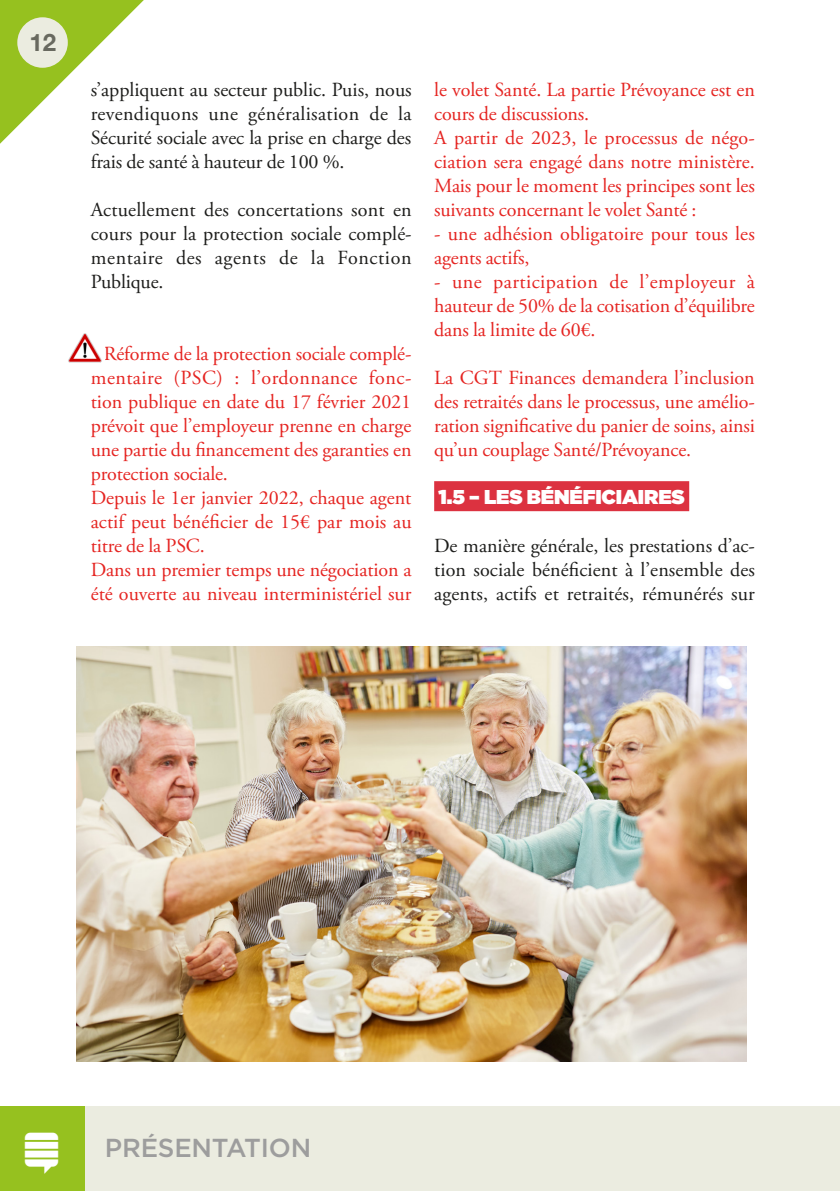
<style>
.page{position:relative;width:840px;height:1191px;background:#fff}
.page>*{position:absolute;margin:0;border:0;box-sizing:border-box;transform-origin:0 0}
.t1{font:500 26px "Gotham";letter-spacing:-.01em;color:#9d9d9d}
.t2{font:700 24px "Helvetica Neue";color:#68695f}
.t3{font:20px/24px "Adobe Garamond Pro";letter-spacing:-.005em;color:#e52421;text-align:justify}
.t4{font:20px/24px "Adobe Garamond Pro";letter-spacing:.005em;color:#1d1d1b;text-align:justify}
.TITRE_NV1{font:900 20px "Gotham";letter-spacing:-.01em;color:#fff}
</style>
<div class="page">
<svg style="left:0;top:0;width:144px;height:144px"></svg>
<div style="left:0;top:1106px;width:839px;height:85px;background:#ebece0"></div>
<div style="left:0;top:1106px;width:85px;height:85px;background:#96c11f"></div>
<div style="left:17px;top:17px;width:51px;height:51px;background:#ebece0;border-radius:50%"></div>
<div style="left:434px;top:481px;width:254px;height:30px;background:#dc3240"></div>
<img style="left:77px;top:646px;width:669px;height:415px">
<img style="left:68px;top:333px;width:34px;height:30px">
<p class="t2" style="left:30px;top:23px;width:28px">12</p>
<p class="t4" style="left:91px;top:78px;width:322px">s’appliquent au secteur public. Puis, nous revendiquons une généralisation de la Sécurité sociale avec la prise en charge des frais de santé à hauteur de 100 %.</p>
<p class="t4" style="left:91px;top:198px;width:322px">Actuellement des concertations sont en cours pour la protection sociale complé&shy;mentaire des agents de la Fonction Publique.</p>
<p class="t3" style="left:91px;top:342px;width:322px;text-indent:13px">Réforme de la protection sociale complé&shy;mentaire (PSC) : l’ordonnance fonc&shy;tion publique en date du 17 février 2021 prévoit que l’employeur prenne en charge une partie du financement des garanties en protection sociale.</p>
<p class="t3" style="left:91px;top:486px;width:322px">Depuis le 1er janvier 2022, chaque agent actif peut bénéficier de 15€ par mois au titre de la PSC.</p>
<p class="t3" style="left:91px;top:558px;width:322px">Dans un premier temps une négociation a été ouverte au niveau interministériel sur</p>
<p class="t3" style="left:434px;top:78px;width:322px">le volet Santé. La partie Prévoyance est en cours de discussions.</p>
<p class="t3" style="left:434px;top:126px;width:322px">A partir de 2023, le processus de négo&shy;ciation sera engagé dans notre ministère.<br>Mais pour le moment les principes sont les suivants concernant le volet Santé :</p>
<p class="t3" style="left:434px;top:222px;width:322px">- une adhésion obligatoire pour tous les agents actifs,</p>
<p class="t3" style="left:434px;top:270px;width:322px">- une participation de l’employeur à hauteur de 50% de la cotisation d’équilibre dans la limite de 60€.</p>
<p class="t3" style="left:434px;top:366px;width:322px">La CGT Finances demandera l’inclusion des retraités dans le processus, une amélio&shy;ration significative du panier de soins, ainsi qu’un couplage Santé/Prévoyance.</p>
<p class="TITRE_NV1" style="left:438px;top:483px;width:247px">1.5 – LES BÉNÉFICIAIRES</p>
<p class="t4" style="left:434px;top:534px;width:322px">De manière générale, les prestations d’ac&shy;tion sociale bénéficient à l’ensemble des agents, actifs et retraités, rémunérés sur</p>
<h1 class="t1" style="left:105px;top:1130px;width:208px">PRÉSENTATION</h1>
</div>
